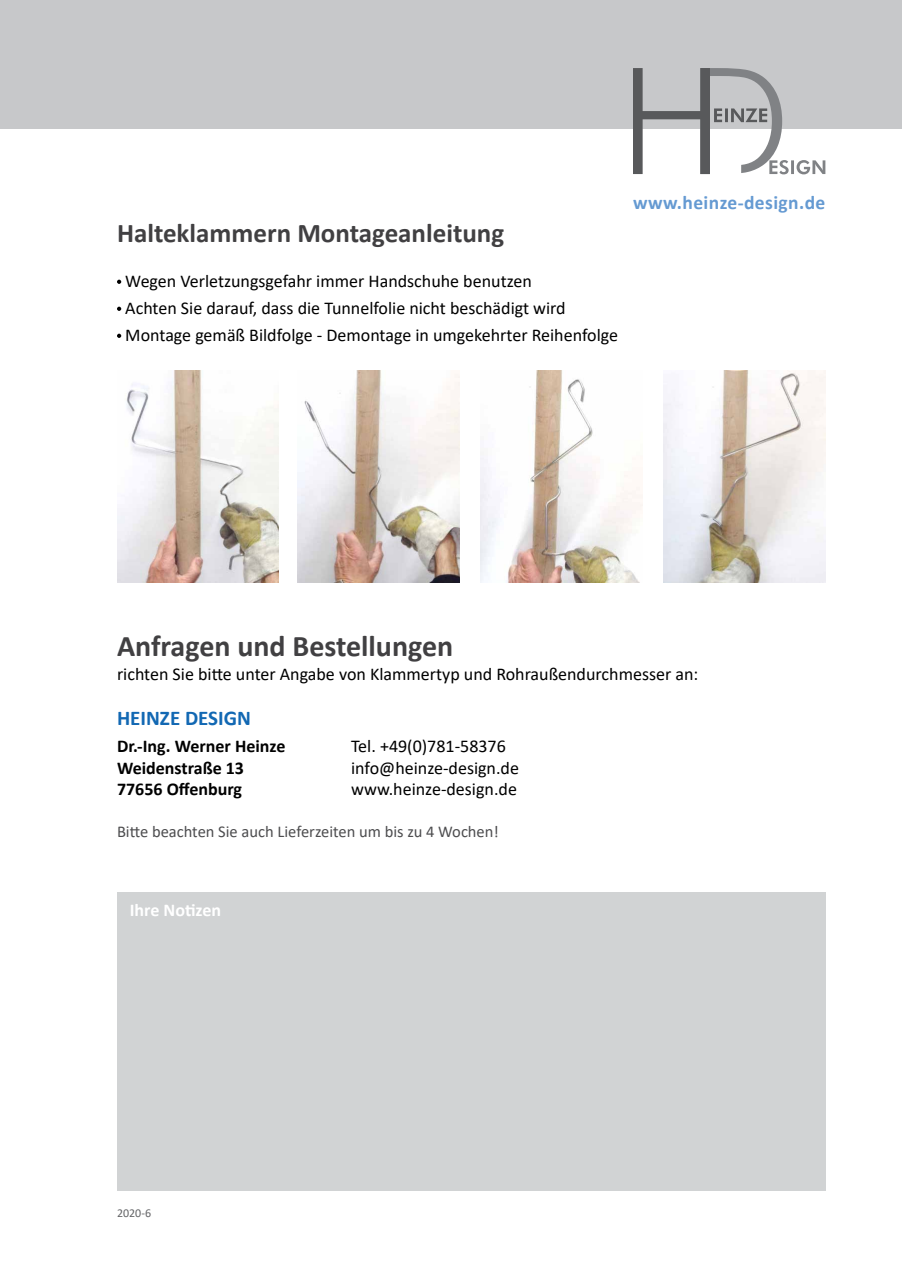
<style>
.page{position:relative;width:902px;height:1272px;background:#fff}
.page>*{position:absolute;margin:0;border:0;box-sizing:border-box;transform-origin:0 0}
.t1{font:700 30px "Calibri";color:#414042}
.t2{font:700 27px "Calibri";color:#414042}
.t3{font:700 21px "Calibri";color:#1268b3}
.t4{font:700 19.5px "Calibri";letter-spacing:.02em;color:#659ad2}
.t5{font:18px/27px "Calibri";color:#000}
.t6{font:700 18px "Calibri";color:#000}
.t7{font:700 18px "Calibri";color:#fff}
.t8{font:16.5px "Calibri";color:#4d4d4f}
.t9{font:12px "Calibri";color:#636466}
</style>
<div class="page">
<svg style="left:117px;top:280px;width:4px;height:4px"></svg>
<svg style="left:117px;top:307px;width:4px;height:4px"></svg>
<svg style="left:117px;top:334px;width:4px;height:4px"></svg>
<img style="left:117px;top:370px;width:162px;height:213px">
<img style="left:297px;top:370px;width:162px;height:213px">
<img style="left:480px;top:370px;width:162px;height:213px">
<img style="left:663px;top:370px;width:162px;height:213px">
<div style="left:117px;top:892px;width:708px;height:299px;background:#d1d3d4"></div>
<div style="left:0;top:0;width:901px;height:128px;background:#c7c8ca"></div>
<svg style="left:633px;top:68px;width:192px;height:106px"></svg>
<h2 class="t2" style="left:117px;top:214px;width:388px">Halteklammern Montageanleitung</h2>
<p class="t5" style="left:125px;top:267px;width:494px">Wegen Verletzungsgefahr immer Handschuhe benutzen<br>Achten Sie darauf, dass die Tunnelfolie nicht beschädigt wird<br>Montage gemäß Bildfolge - Demontage in umgekehrter Reihenfolge</p>
<p class="t4" style="left:633px;top:189px;width:194px">www.heinze-design.de</p>
<h1 class="t1" style="left:117px;top:625px;width:338px">Anfragen und Bestellungen</h1>
<p class="t5" style="left:117px;top:660px;width:582px">richten Sie bitte unter Angabe von Klammertyp und Rohraußendurchmesser an:</p>
<p class="t3" style="left:117px;top:703px;width:135px">HEINZE DESIGN</p>
<p class="t6" style="left:117px;top:733px;width:170px">Dr.-Ing. Werner Heinze</p>
<p class="t5" style="left:351px;top:732px;width:156px">Tel. +49(0)781-58376</p>
<p class="t6" style="left:117px;top:755px;width:129px">Weidenstraße 13</p>
<p class="t5" style="left:351px;top:753px;width:169px">info@heinze-design.de</p>
<p class="t6" style="left:117px;top:776px;width:127px">77656 Offenburg</p>
<p class="t5" style="left:351px;top:775px;width:167px">www.heinze-design.de</p>
<p class="t8" style="left:117px;top:819px;width:383px">Bitte beachten Sie auch Lieferzeiten um bis zu 4 Wochen!</p>
<p class="t7" style="left:130px;top:897px;width:93px">Ihre Notizen</p>
<p class="t9" style="left:117px;top:1204px;width:36px">2020-6</p>
</div>
